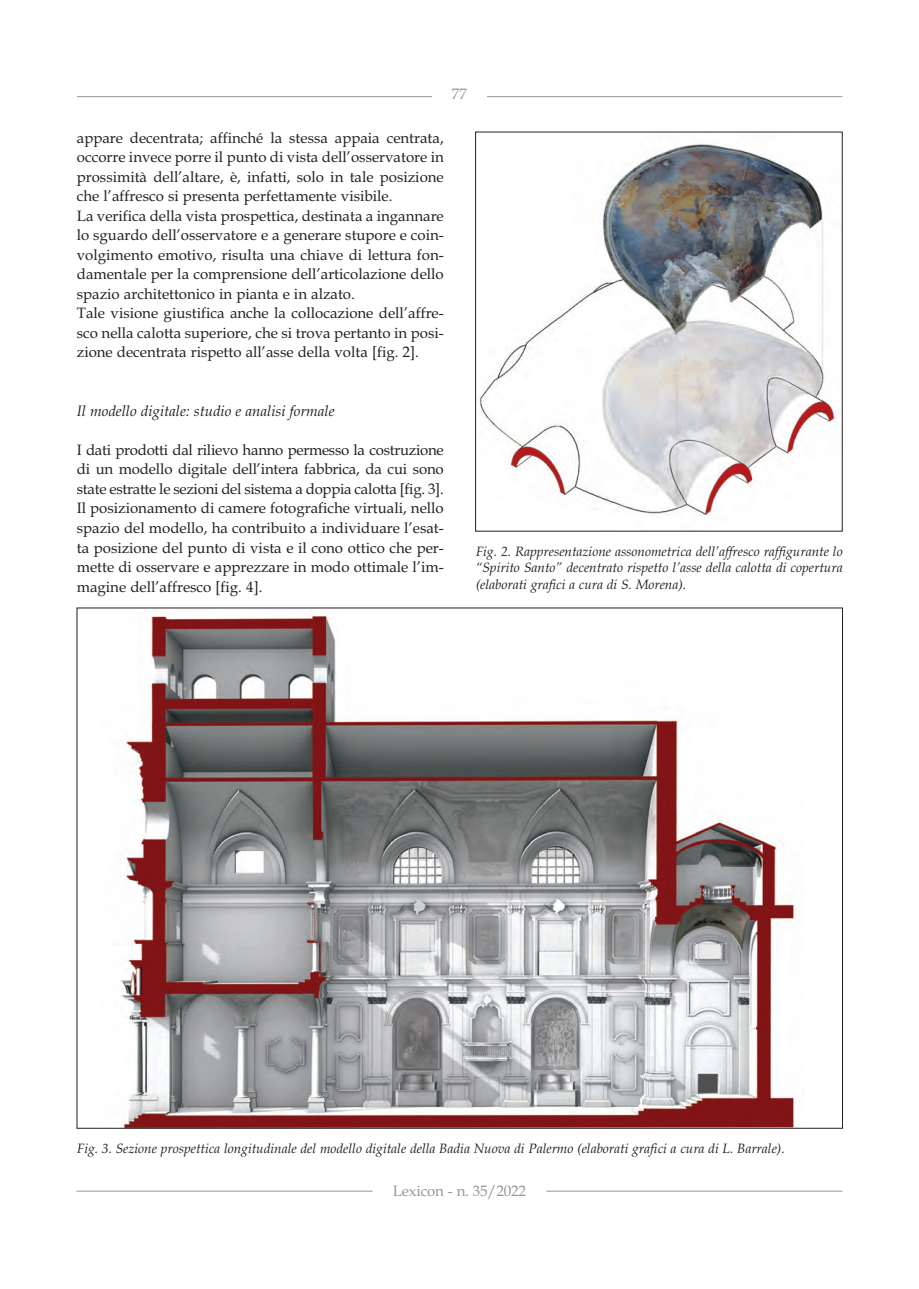
<style>
.page{position:relative;width:919px;height:1289px;background:#fff}
.page>*{position:absolute;margin:0;border:0;box-sizing:border-box;transform-origin:0 0}
.t1{font:15px/19.5px "Book Antiqua";color:#231f20}
.t2{font:italic 15px "Book Antiqua";color:#231f20}
.t3{font:15px "Book Antiqua";letter-spacing:-.01em;color:#939598}
.t4{font:italic 13.5px/16.4px "Book Antiqua";color:#231f20;text-align:justify}
</style>
<div class="page">
<hr style="left:77px;top:96px;width:355px;height:1px;background:#939598">
<hr style="left:487px;top:96px;width:355px;height:1px;background:#939598">
<hr style="left:77px;top:1190px;width:295px;height:1px;background:#939598">
<hr style="left:546px;top:1190px;width:296px;height:1px;background:#939598">
<img style="left:479px;top:144px;width:357px;height:374px">
<img style="left:120px;top:610px;width:681px;height:516px">
<p class="t3" style="left:452px;top:85px;width:16px">77</p>
<p class="t1" style="left:77px;top:128px;width:368px">appare decentrata; affinché la stessa appaia centrata, occorre invece porre il punto di vista dell’osservatore in prossimità dell’altare, è, infatti, solo in tale posizione che l’affresco si presenta perfettamente visibile.<br>La verifica della vista prospettica, destinata a ingannare lo sguardo dell’osservatore e a generare stupore e coin&shy;volgimento emotivo, risulta una chiave di lettura fon&shy;damentale per la comprensione dell’articolazione dello spazio architettonico in pianta e in alzato.<br>Tale visione giustifica anche la collocazione dell’affre&shy;sco nella calotta superiore, che si trova pertanto in posi&shy;zione decentrata rispetto all’asse della volta [fig. 2].</p>
<p class="t2" style="left:77px;top:402px;width:259px">Il modello digitale: studio e analisi formale</p>
<p class="t1" style="left:77px;top:440px;width:368px;text-align:justify">I dati prodotti dal rilievo hanno permesso la costruzione di un modello digitale dell’intera fabbrica, da cui sono state estratte le sezioni del sistema a doppia calotta [fig. 3].<br>Il posizionamento di camere fotografiche virtuali, nello spazio del modello, ha contribuito a individuare l’esat&shy;ta posizione del punto di vista e il cono ottico che per&shy;mette di osservare e apprezzare in modo ottimale l’im&shy;magine dell’affresco [fig. 4].</p>
<p class="t4" style="left:475px;top:543px;width:368px">Fig. 2. Rappresentazione assonometrica dell’affresco raffigurante lo “Spirito Santo” decentrato rispetto l’asse della calotta di copertura (elaborati grafici a cura di S. Morena).</p>
<p class="t4" style="left:77px;top:1140px;width:709px">Fig. 3. Sezione prospettica longitudinale del modello digitale della Badia Nuova di Palermo (elaborati grafici a cura di L. Barrale).</p>
<p class="t3" style="left:393px;top:1181px;width:135px">Lexicon - n. 35/2022</p>
</div>
